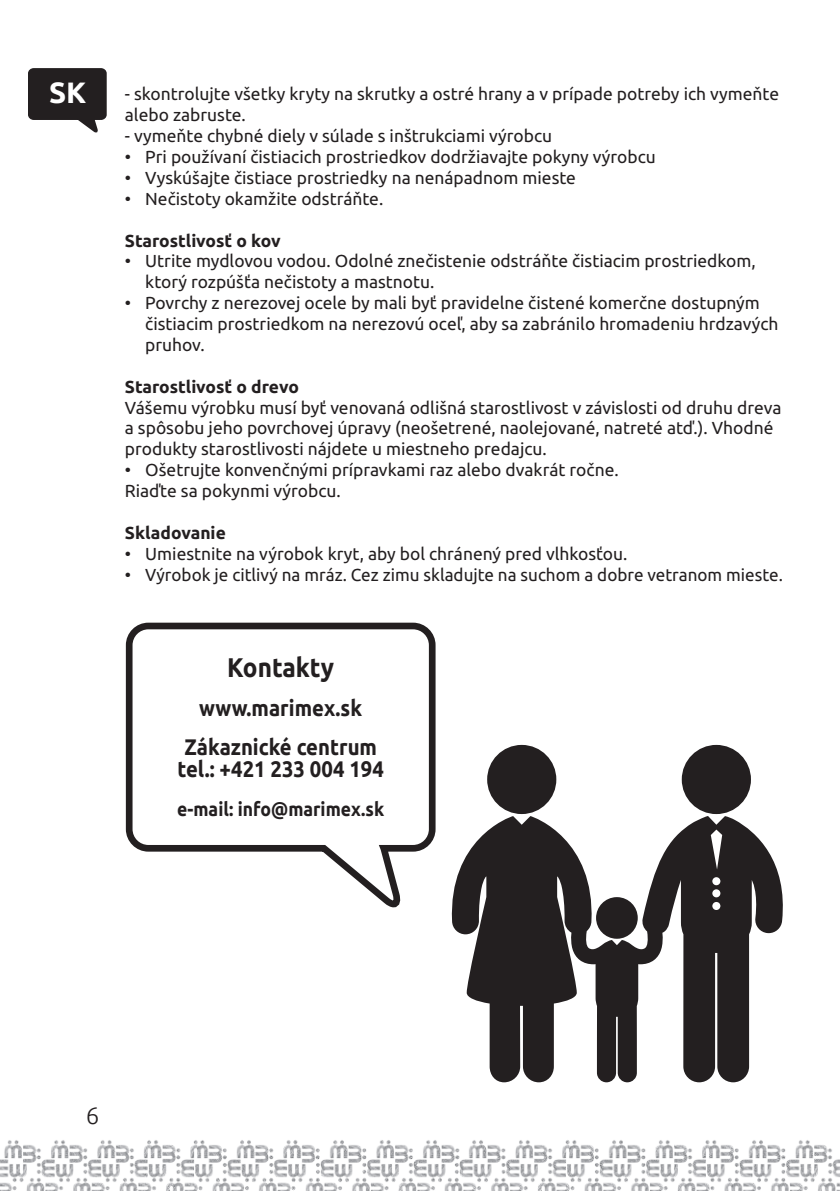
<style>
.page{position:relative;width:840px;height:1191px;background:#fff}
.page>*{position:absolute;margin:0;border:0;box-sizing:border-box;transform-origin:0 0}
.t1{font:700 29.4px "Ubuntu";color:#fff}
.t2{font:700 27px "Ubuntu";color:#231f20;scale:.9 1}
.t3{font:300 24px "Ubuntu";color:#231f20}
.t4{font:700 22.6px/39px "Ubuntu";color:#231f20;text-align:center;scale:.9 1}
.t5{font:700 19.6px "Ubuntu";color:#231f20;scale:.9 1}
.t6{font:17.4px/20.8px "Ubuntu";color:#231f20}
.t7{font:700 17.4px "Ubuntu";color:#231f20}
</style>
<div class="page">
<img style="left:0;top:1140px;width:403px;height:51px">
<img style="left:403px;top:1140px;width:436px;height:51px">
<svg style="left:487px;top:745px;width:69px;height:69px"></svg>
<div style="left:681px;top:745px;width:69px;height:69px;background:#231f20;border-radius:50%"></div>
<svg style="left:451px;top:816px;width:331px;height:266px;fill:#231f20"></svg>
<svg style="left:595px;top:897px;width:42px;height:41px"></svg>
<svg style="left:125px;top:622px;width:311px;height:286px"></svg>
<svg style="left:28px;top:68px;width:79px;height:65px"></svg>
<h1 class="t1" style="left:49px;top:75px;width:39px">SK</h1>
<p class="t6" style="left:125px;top:83px;width:655px">- skontrolujte všetky kryty na skrutky a ostré hrany a v prípade potreby ich vymeňte alebo zabruste.</p>
<p class="t6" style="left:125px;top:125px;width:428px">- vymeňte chybné diely v súlade s inštrukciami výrobcu</p>
<p class="t6" style="left:125px;top:146px;width:532px">• Pri používaní čistiacich prostriedkov dodržiavajte pokyny výrobcu</p>
<p class="t6" style="left:125px;top:167px;width:452px">• Vyskúšajte čistiace prostriedky na nenápadnom mieste</p>
<p class="t6" style="left:125px;top:188px;width:260px">• Nečistoty okamžite odstráňte.</p>
<p class="t7" style="left:125px;top:230px;width:157px">Starostlivosť o kov</p>
<p class="t6" style="left:145px;top:250px;width:611px;text-indent:-20px">• Utrite mydlovou vodou. Odolné znečistenie odstráňte čistiacim prostriedkom, ktorý rozpúšťa nečistoty a mastnotu.</p>
<p class="t6" style="left:145px;top:292px;width:634px;text-indent:-20px">• Povrchy z nerezovej ocele by mali byť pravidelne čistené komerčne dostupným čistiacim prostriedkom na nerezovú oceľ, aby sa zabránilo hromadeniu hrdzavých pruhov.</p>
<p class="t7" style="left:125px;top:376px;width:175px">Starostlivosť o drevo</p>
<p class="t6" style="left:125px;top:396px;width:658px">Vášemu výrobku musí byť venovaná odlišná starostlivost v závislosti od druhu dreva a spôsobu jeho povrchovej úpravy (neošetrené, naolejované, natreté atď.). Vhodné produkty starostlivosti nájdete u miestneho predajcu.</p>
<p class="t6" style="left:125px;top:459px;width:495px">• Ošetrujte konvenčnými prípravkami raz alebo dvakrát ročne.<br>Riaďte sa pokynmi výrobcu.</p>
<p class="t7" style="left:125px;top:522px;width:102px">Skladovanie</p>
<p class="t6" style="left:125px;top:542px;width:504px">• Umiestnite na výrobok kryt, aby bol chránený pred vlhkosťou.</p>
<p class="t6" style="left:125px;top:563px;width:659px">• Výrobok je citlivý na mráz. Cez zimu skladujte na suchom a dobre vetranom mieste.</p>
<h2 class="t2" style="left:227px;top:651px;width:120px">Kontakty</h2>
<p class="t4" style="left:184px;top:688px;width:215px">www.marimex.sk<br>Zákaznické centrum</p>
<p class="t4" style="left:177px;top:749px;width:231px">tel.: +421 233 004 194</p>
<p class="t5" style="left:177px;top:797px;width:231px">e-mail: info@marimex.sk</p>
<h3 class="t3" style="left:86px;top:1101px;width:15px">6</h3>
</div>
